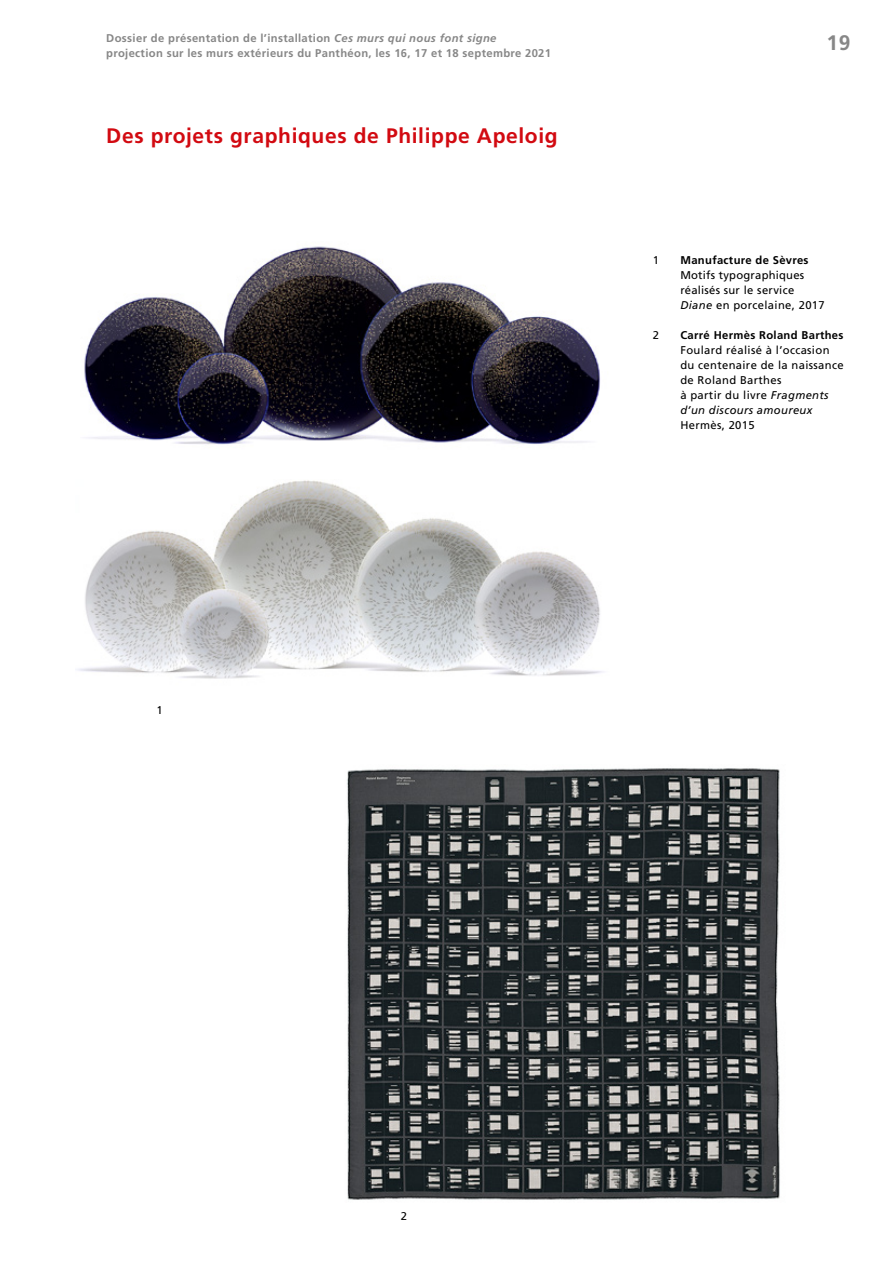
<style>
.page{position:relative;width:893px;height:1263px;background:#fff}
.page>*{position:absolute;margin:0;border:0;box-sizing:border-box;transform-origin:0 0}
.t1{font:700 21px "Frutiger LT";letter-spacing:.03em;color:#d20a11}
.t2{font:700 21px "Frutiger LT";color:#878787}
.t3{font:11.25px/15px "Frutiger LT";letter-spacing:.03em;color:#000}
.t4{font:700 11.25px/15px "Frutiger LT";letter-spacing:.03em;color:#878787}
.t5{font:700 11.25px "Frutiger LT";letter-spacing:.03em;color:#000}
.s1{font-style:italic}
</style>
<div class="page">
<img style="left:77px;top:480px;width:526px;height:199px">
<img style="left:347px;top:768px;width:433px;height:432px">
<img style="left:84px;top:246px;width:516px;height:199px">
<p class="t4" style="left:106px;top:31px;width:446px">Dossier de présentation de l’installation <span class="s1">Ces murs qui nous font signe </span>projection sur les murs extérieurs du Panthéon, les 16, 17 et 18 septembre 2021</p>
<h1 class="t2" style="left:826px;top:30px;width:25px">19</h1>
<h1 class="t1" style="left:106px;top:124px;width:453px">Des projets graphiques de Philippe Apeloig</h1>
<p class="t3" style="left:653px;top:252px;width:8px">1</p>
<p class="t3" style="left:653px;top:327px;width:8px">2</p>
<p class="t5" style="left:680px;top:253px;width:130px">Manufacture de Sèvres</p>
<p class="t3" style="left:680px;top:267px;width:146px">Motifs typographiques réalisés sur le service<br><span class="s1">Diane</span> en porcelaine, 2017</p>
<p class="t5" style="left:680px;top:328px;width:165px">Carré Hermès Roland Barthes</p>
<p class="t3" style="left:680px;top:342px;width:165px">Foulard réalisé à l’occasion du centenaire de la naissance de Roland Barthes<br>à partir du livre <span class="s1">Fragments d’un discours amoureux</span></p>
<p class="t3" style="left:680px;top:417px;width:76px">Hermès, 2015</p>
<p class="t3" style="left:156px;top:703px;width:8px">1</p>
<p class="t3" style="left:401px;top:1209px;width:8px">2</p>
</div>
